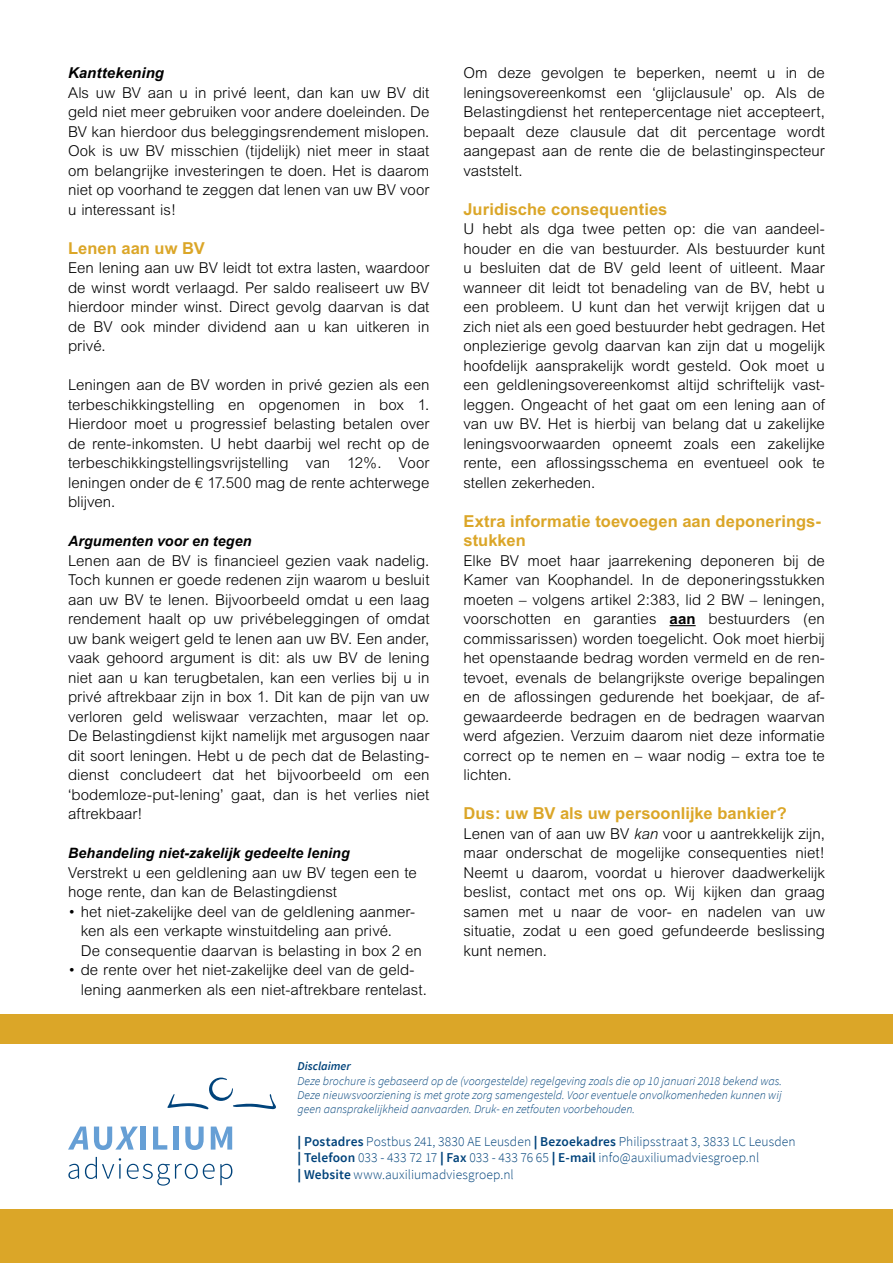
<style>
.page{position:relative;width:893px;height:1263px;background:#fff}
.page>*{position:absolute;margin:0;border:0;box-sizing:border-box;transform-origin:0 0}
.t1{font:700 16.5px/19.5px "M Arial";letter-spacing:.005em;color:#dba628}
.t2{font:300 15px/19.5px "M Arial";letter-spacing:.005em;color:#000;text-align:justify}
.t3{font:italic 700 15px "M Arial";letter-spacing:.005em;color:#000}
.t4{font:italic 700 14.25px "Arial";letter-spacing:.01em;color:#000}
.t5{font:300 13.5px/16.5px "Source Sans Pro";letter-spacing:.01em;color:#00437b}
.t6{font:italic 300 12px/14.4px "Source Sans Pro";color:#00437b;text-align:justify}
.t7{font:italic 600 12px "Source Sans Pro";color:#00437b}
.s1{font-family:"Helvetica"}
.s2{font-weight:700}
.s3{font-style:italic}
.s4{font-weight:900}
.s5{font-weight:600}
</style>
<div class="page">
<div style="left:0;top:1209px;width:893px;height:54px;background:#dba628"></div>
<svg style="left:669px;top:625px;width:27px;height:1px"></svg>
<svg style="left:68px;top:1126px;width:20px;height:23px"></svg>
<svg style="left:94px;top:1126px;width:44px;height:24px"></svg>
<div style="left:141px;top:1126px;width:5px;height:23px;background:#669fd5"></div>
<svg style="left:153px;top:1126px;width:14px;height:23px"></svg>
<div style="left:173px;top:1126px;width:5px;height:23px;background:#669fd5"></div>
<svg style="left:185px;top:1126px;width:19px;height:24px"></svg>
<svg style="left:211px;top:1126px;width:21px;height:23px"></svg>
<svg style="left:68px;top:1164px;width:11px;height:15px"></svg>
<svg style="left:85px;top:1157px;width:36px;height:22px"></svg>
<svg style="left:127px;top:1164px;width:105px;height:21px"></svg>
<svg style="left:167px;top:1077px;width:109px;height:33px"></svg>
<div style="left:0;top:1014px;width:893px;height:29px;background:#dba628"></div>
<p class="t3" style="left:68px;top:64px;width:98px">Kanttekening</p>
<p class="t2" style="left:68px;top:82px;width:363px">Als uw BV aan u in privé leent, dan kan uw BV dit geld niet meer gebruiken voor andere doeleinden. De BV kan hierdoor dus beleggingsrendement mislopen.<br>Ook is uw BV misschien (tijdelijk) niet meer in staat om belangrijke investeringen te doen. Het is daarom niet op voorhand te zeggen dat lenen van uw BV voor u interessant is!</p>
<p class="t1" style="left:68px;top:238px;width:138px">Lenen aan uw BV</p>
<p class="t2" style="left:68px;top:258px;width:363px">Een lening aan uw BV leidt tot extra lasten, waardoor de winst wordt verlaagd. Per saldo realiseert uw BV hierdoor minder winst. Direct gevolg daarvan is dat de BV ook minder dividend aan u kan uitkeren in privé.</p>
<p class="t2" style="left:68px;top:375px;width:363px">Leningen aan de BV worden in privé gezien als een terbeschikkingstelling en opgenomen in box 1.<br>Hierdoor moet u progressief belasting betalen over de rente-inkomsten. U hebt daarbij wel recht op de terbeschikkingstellingsvrijstelling van 12%. Voor leningen onder de <span class="s1">€</span> 17.500 mag de rente achterwege blijven.</p>
<p class="t4" style="left:68px;top:532px;width:185px">Argumenten voor en tegen</p>
<p class="t2" style="left:68px;top:550px;width:363px">Lenen aan de BV is financieel gezien vaak nadelig.<br>Toch kunnen er goede redenen zijn waarom u besluit aan uw BV te lenen. Bijvoorbeeld omdat u een laag rendement haalt op uw privébeleggingen of omdat uw bank weigert geld te lenen aan uw BV. Een ander, vaak gehoord argument is dit: als uw BV de lening niet aan u kan terugbetalen, kan een verlies bij u in privé aftrekbaar zijn in box 1. Dit kan de pijn van uw verloren geld weliswaar verzachten, maar let op.<br>De Belastingdienst kijkt namelijk met argusogen naar dit soort leningen. Hebt u de pech dat de Belasting&shy;dienst concludeert dat het bijvoorbeeld om een ‘bodemloze-put-lening’ gaat, dan is het verlies niet aftrekbaar!</p>
<p class="t4" style="left:68px;top:844px;width:283px">Behandeling niet-zakelijk gedeelte lening</p>
<p class="t2" style="left:68px;top:862px;width:350px">Verstrekt u een geldlening aan uw BV tegen een te hoge rente, dan kan de Belastingdienst</p>
<p class="t2" style="left:81px;top:901px;width:343px;text-align:left;text-indent:-13px">• het niet-zakelijke deel van de geldlening aanmer&shy;ken als een verkapte winstuitdeling aan privé.<br>De consequentie daarvan is belasting in box 2 en</p>
<p class="t2" style="left:81px;top:960px;width:348px;text-indent:-13px">• de rente over het niet-zakelijke deel van de geld&shy;lening aanmerken als een niet-aftrekbare rentelast.</p>
<p class="t2" style="left:463px;top:63px;width:363px">Om deze gevolgen te beperken, neemt u in de leningsovereenkomst een ‘glijclausule’ op. Als de Belastingdienst het rentepercentage niet accepteert, bepaalt deze clausule dat dit percentage wordt aangepast aan de rente die de belastinginspecteur vaststelt.</p>
<p class="t1" style="left:463px;top:199px;width:205px">Juridische consequenties</p>
<p class="t2" style="left:463px;top:219px;width:363px">U hebt als dga twee petten op: die van aandeel&shy;houder en die van bestuurder. Als bestuurder kunt u besluiten dat de BV geld leent of uitleent. Maar wanneer dit leidt tot benadeling van de BV, hebt u een probleem. U kunt dan het verwijt krijgen dat u zich niet als een goed bestuurder hebt gedragen. Het onplezierige gevolg daarvan kan zijn dat u mogelijk hoofdelijk aansprakelijk wordt gesteld. Ook moet u een geldleningsovereenkomst altijd schriftelijk vast&shy;leggen. Ongeacht of het gaat om een lening aan of van uw BV. Het is hierbij van belang dat u zakelijke leningsvoorwaarden opneemt zoals een zakelijke rente, een aflossingsschema en eventueel ook te stellen zekerheden.</p>
<p class="t1" style="left:463px;top:511px;width:359px">Extra informatie toevoegen aan deponerings&shy;stukken</p>
<p class="t2" style="left:463px;top:550px;width:363px">Elke BV moet haar jaarrekening deponeren bij de Kamer van Koophandel. In de deponeringsstukken moeten – volgens artikel 2:383, lid 2 BW – leningen, voorschotten en garanties <span class="s2">aan</span> bestuurders (en commissarissen) worden toegelicht. Ook moet hierbij het openstaande bedrag worden vermeld en de ren&shy;tevoet, evenals de belangrijkste overige bepalingen en de aflossingen gedurende het boekjaar, de af&shy;gewaardeerde bedragen en de bedragen waarvan werd afgezien. Verzuim daarom niet deze informatie correct op te nemen en – waar nodig – extra toe te lichten.</p>
<p class="t1" style="left:463px;top:803px;width:325px">Dus: uw BV als uw persoonlijke bankier?</p>
<p class="t2" style="left:463px;top:823px;width:363px">Lenen van of aan uw BV <span class="s3">kan</span> voor u aantrekkelijk zijn, maar onderschat de mogelijke consequenties niet!<br>Neemt u daarom, voordat u hierover daadwerkelijk beslist, contact met ons op. Wij kijken dan graag samen met u naar de voor- en nadelen van uw situatie, zodat u een goed gefundeerde beslissing kunt nemen.</p>
<p class="t7" style="left:298px;top:1059px;width:55px">Disclaimer</p>
<p class="t6" style="left:298px;top:1073px;width:486px">Deze brochure is gebaseerd op de (voorgestelde) regelgeving zoals die op 10 januari 2018 bekend was.<br>Deze nieuwsvoorziening is met grote zorg samengesteld. Voor eventuele onvolkomenheden kunnen wij geen aansprakelijkheid aanvaarden. Druk- en zetfouten voorbehouden.</p>
<p class="t5" style="left:298px;top:1133px;width:500px"><span class="s4">|</span> <span class="s5">Postadres</span> Postbus 241, 3830 AE Leusden <span class="s4">|</span> <span class="s5">Bezoekadres</span> Philipsstraat 3, 3833 LC Leusden <span class="s4">|</span> <span class="s5">Telefoon</span> 033 - 433 72 17 <span class="s4">|</span> <span class="s5">Fax</span> 033 - 433 76 65 <span class="s4">|</span> <span class="s5">E-mail</span> info@auxiliumadviesgroep.nl<br><span class="s4">|</span> <span class="s5">Website</span> www.auxiliumadviesgroep.nl</p>
</div>
